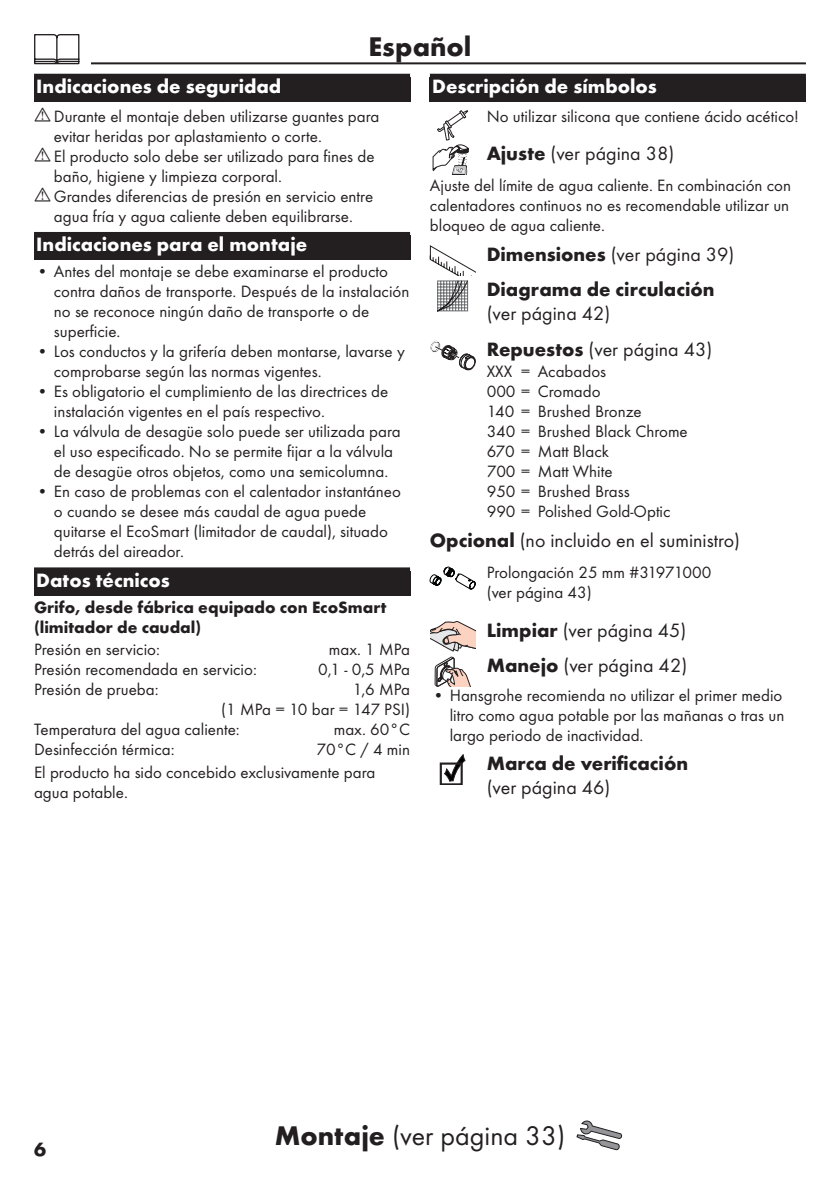
<style>
.page{position:relative;width:840px;height:1191px;background:#fff}
.page>*{position:absolute;margin:0;border:0;box-sizing:border-box;transform-origin:0 0}
.t1{font:28px "Futura TOT Boo";color:#231f20}
.t2{font:700 28px "Futura TOT";color:#231f20}
.t3{font:20px/35.4px "Futura TOT Boo";color:#231f20}
.t4{font:700 20px "Futura TOT";color:#fff}
.t5{font:700 20px "Futura TOT";color:#231f20}
.t6{font:17px/20px "Futura TOT Boo";color:#231f20}
.t7{font:700 17px/20px "Futura TOT";color:#231f20}
.s1{font-family:"Futura TOT";font-weight:700}
</style>
<div class="page">
<hr style="left:34px;top:62px;width:771px;height:2px;background:#231f20">
<div style="left:23px;top:34px;width:68px;height:34px;background:#fff"></div>
<svg style="left:34px;top:34px;width:45px;height:30px"></svg>
<svg style="left:576px;top:1120px;width:45px;height:30px"></svg>
<div style="left:34px;top:74px;width:376px;height:28px;background:#231f20"></div>
<div style="left:34px;top:232px;width:376px;height:28px;background:#231f20"></div>
<div style="left:34px;top:567px;width:376px;height:28px;background:#231f20"></div>
<div style="left:429px;top:74px;width:376px;height:28px;background:#231f20"></div>
<svg style="left:432px;top:110px;width:36px;height:65px"></svg>
<svg style="left:429px;top:245px;width:46px;height:66px"></svg>
<svg style="left:430px;top:340px;width:45px;height:30px"></svg>
<svg style="left:429px;top:567px;width:46px;height:22px"></svg>
<svg style="left:430px;top:621px;width:45px;height:65px"></svg>
<svg style="left:440px;top:754px;width:25px;height:31px"></svg>
<h1 class="t2" style="left:368px;top:29px;width:104px">Español</h1>
<p class="t4" style="left:36px;top:74px;width:246px">Indicaciones de seguridad</p>
<p class="t6" style="left:54px;top:106px;width:327px">Durante el montaje deben utilizarse guantes para evitar heridas por aplastamiento o corte.<br>El producto solo debe ser utilizado para fines de baño, higiene y limpieza corporal.<br>Grandes diferencias de presión en servicio entre agua fría y agua caliente deben equilibrarse.</p>
<p class="t4" style="left:36px;top:232px;width:272px">Indicaciones para el montaje</p>
<p class="t6" style="left:54px;top:261px;width:357px;text-indent:-17px">• Antes del montaje se debe examinarse el producto contra daños de transporte. Después de la instalación no se reconoce ningún daño de transporte o de superficie.</p>
<p class="t6" style="left:54px;top:341px;width:352px;text-indent:-17px">• Los conductos y la grifería deben montarse, lavarse y comprobarse según las normas vigentes.</p>
<p class="t6" style="left:54px;top:381px;width:336px;text-indent:-17px">• Es obligatorio el cumplimiento de las directrices de instalación vigentes en el país respectivo.</p>
<p class="t6" style="left:37px;top:421px;width:365px;text-align:center">• La válvula de desagüe solo puede ser utilizada para el uso especificado. No se permite fijar a la válvula<br>de desagüe otros objetos, como una semicolumna.</p>
<p class="t6" style="left:54px;top:481px;width:348px;text-indent:-17px">• En caso de problemas con el calentador instantáneo o cuando se desee más caudal de agua puede quitarse el EcoSmart (limitador de caudal), situado detrás del aireador.</p>
<p class="t4" style="left:36px;top:568px;width:135px">Datos técnicos</p>
<p class="t7" style="left:34px;top:596px;width:353px">Grifo, desde fábrica equipado con EcoSmart (limitador de caudal)</p>
<p class="t6" style="left:34px;top:639px;width:127px">Presión en servicio:</p>
<p class="t6" style="left:329px;top:639px;width:83px">max. 1 MPa</p>
<p class="t6" style="left:34px;top:659px;width:224px">Presión recomendada en servicio:</p>
<p class="t6" style="left:318px;top:659px;width:93px">0,1 - 0,5 MPa</p>
<p class="t6" style="left:34px;top:679px;width:126px">Presión de prueba:</p>
<p class="t6" style="left:352px;top:679px;width:59px">1,6 MPa</p>
<p class="t6" style="left:221px;top:699px;width:190px">(1 MPa = 10 bar = 147 PSI)</p>
<p class="t6" style="left:34px;top:719px;width:207px">Temperatura del agua caliente:</p>
<p class="t6" style="left:333px;top:719px;width:78px">max. 60°C</p>
<p class="t6" style="left:34px;top:739px;width:142px">Desinfección térmica:</p>
<p class="t6" style="left:34px;top:738px;width:377px;line-height:22.8px;text-indent:282px">70°C / 4 min<br>El producto ha sido concebido exclusivamente para</p>
<p class="t6" style="left:34px;top:782px;width:95px">agua potable.</p>
<p class="t4" style="left:432px;top:74px;width:226px">Descripción de símbolos</p>
<p class="t6" style="left:486px;top:106px;width:314px">No utilizar silicona que contiene ácido acético!</p>
<p class="t3" style="left:486px;top:135px;width:189px"><span class="s1">Ajuste</span> (ver página 38)</p>
<p class="t6" style="left:429px;top:175px;width:362px;text-align:justify">Ajuste del límite de agua caliente. En combinación con calentadores continuos no es recomendable utilizar un bloqueo de agua caliente.</p>
<p class="t3" style="left:486px;top:236px;width:249px"><span class="s1">Dimensiones</span> (ver página 39)</p>
<p class="t5" style="left:486px;top:277px;width:229px">Diagrama de circulación</p>
<p class="t3" style="left:486px;top:296px;width:227px">(ver página 42)<br><span class="s1">Repuestos</span> (ver página 43)</p>
<p class="t6" style="left:486px;top:361px;width:202px">XXX = Acabados<br>000 = Cromado<br>140 = Brushed Bronze<br>340 = Brushed Black Chrome<br>670 = Matt Black<br>700 = Matt White<br>950 = Brushed Brass<br>990 = Polished Gold-Optic</p>
<p class="t3" style="left:429px;top:522px;width:311px"><span class="s1">Opcional</span> (no incluido en el suministro)</p>
<p class="t6" style="left:486px;top:562px;width:226px">Prolongación 25 mm #31971000 (ver página 43)</p>
<p class="t3" style="left:486px;top:612px;width:202px"><span class="s1">Limpiar</span> (ver página 45)<br><span class="s1">Manejo</span> (ver página 42)</p>
<p class="t6" style="left:449px;top:684px;width:336px;text-align:justify;text-indent:-17px">• Hansgrohe recomienda no utilizar el primer medio litro como agua potable por las mañanas o tras un largo periodo de inactividad.</p>
<p class="t5" style="left:486px;top:751px;width:203px">Marca de verificación</p>
<p class="t3" style="left:486px;top:769px;width:125px">(ver página 46)</p>
<p class="t5" style="left:34px;top:1136px;width:13px">6</p>
<h1 class="t1" style="left:274px;top:1119px;width:292px"><span class="s1">Montaje</span> (ver página 33)</h1>
</div>
